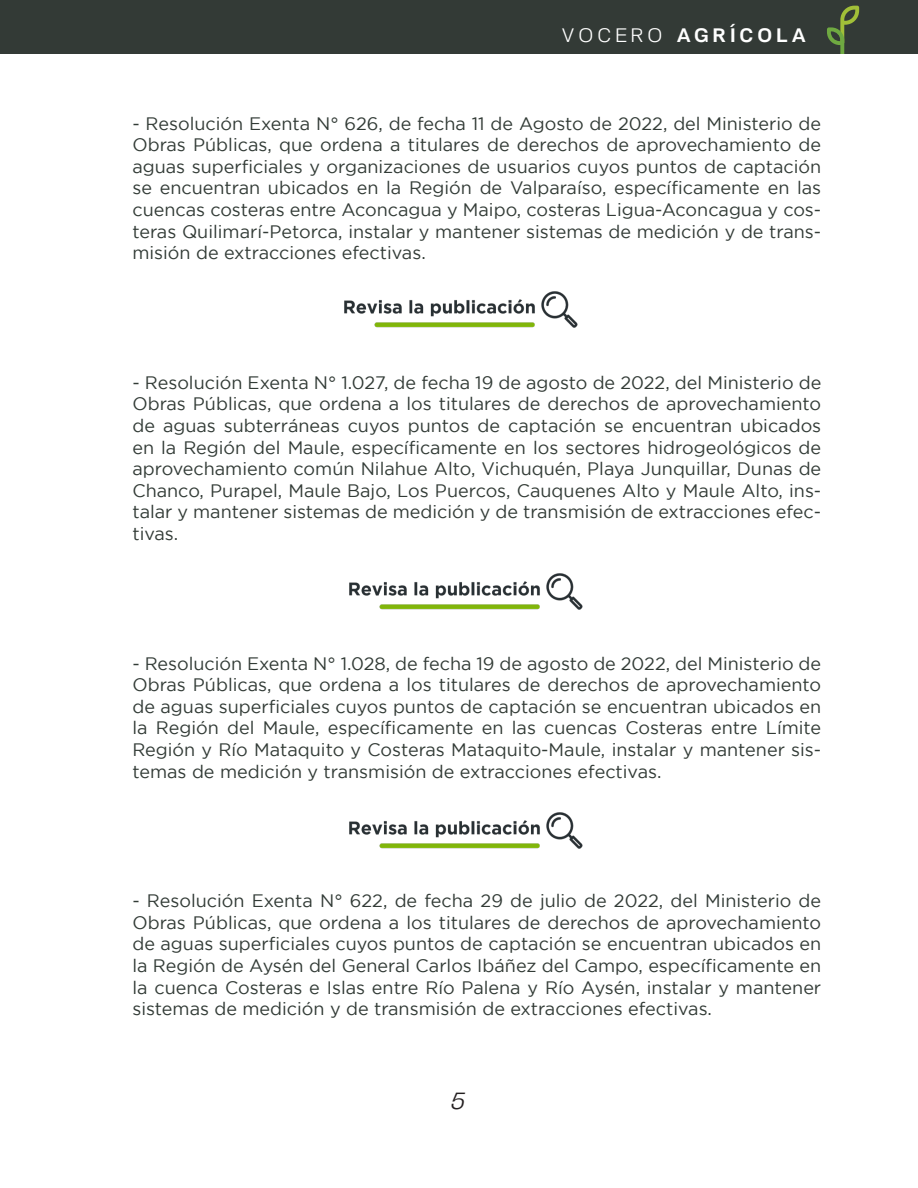
<style>
.page{position:relative;width:918px;height:1188px;background:#fff}
.page>*{position:absolute;margin:0;border:0;box-sizing:border-box;transform-origin:0 0}
.t1{font:italic 24px "Neo Gram";color:#231f20}
.t2{font:700 19.5px "Neo Gram";letter-spacing:.21em;color:#fff}
.t3{font:18px/21.6px "Gotham";color:#323b36;text-align:justify}
.s1{font-weight:400}
</style>
<div class="page">
<hr style="left:0;top:0;width:1px;height:54px;background:#333a36">
<div style="left:1px;top:0;width:917px;height:54px;background:#333a36"></div>
<svg style="left:827px;top:6px;width:32px;height:48px"></svg>
<img style="left:344px;top:291px;width:234px;height:37px">
<img style="left:349px;top:573px;width:234px;height:37px">
<img style="left:349px;top:812px;width:234px;height:37px">
<p class="t2" style="left:562px;top:20px;width:246px"><span class="s1">VOCERO</span> AGRÍCOLA</p>
<p class="t3" style="left:132px;top:112px;width:690px">- Resolución Exenta N° 626, de fecha 11 de Agosto de 2022, del Ministerio de Obras Públicas, que ordena a titulares de derechos de aprovechamiento de aguas superficiales y organizaciones de usuarios cuyos puntos de captación se encuentran ubicados en la Región de Valparaíso, específicamente en las cuencas costeras entre Aconcagua y Maipo, costeras Ligua-Aconcagua y cos&shy;teras Quilimarí-Petorca, instalar y mantener sistemas de medición y de trans&shy;misión de extracciones efectivas.</p>
<p class="t3" style="left:132px;top:371px;width:690px">- Resolución Exenta N° 1.027, de fecha 19 de agosto de 2022, del Ministerio de Obras Públicas, que ordena a los titulares de derechos de aprovechamiento de aguas subterráneas cuyos puntos de captación se encuentran ubicados en la Región del Maule, específicamente en los sectores hidrogeológicos de aprovechamiento común Nilahue Alto, Vichuquén, Playa Junquillar, Dunas de Chanco, Purapel, Maule Bajo, Los Puercos, Cauquenes Alto y Maule Alto, ins&shy;talar y mantener sistemas de medición y de transmisión de extracciones efec&shy;tivas.</p>
<p class="t3" style="left:132px;top:652px;width:690px">- Resolución Exenta N° 1.028, de fecha 19 de agosto de 2022, del Ministerio de Obras Públicas, que ordena a los titulares de derechos de aprovechamiento de aguas superficiales cuyos puntos de captación se encuentran ubicados en la Región del Maule, específicamente en las cuencas Costeras entre Límite Región y Río Mataquito y Costeras Mataquito-Maule, instalar y mantener sis&shy;temas de medición y transmisión de extracciones efectivas.</p>
<p class="t3" style="left:132px;top:890px;width:690px">- Resolución Exenta N° 622, de fecha 29 de julio de 2022, del Ministerio de Obras Públicas, que ordena a los titulares de derechos de aprovechamiento de aguas superficiales cuyos puntos de captación se encuentran ubicados en la Región de Aysén del General Carlos Ibáñez del Campo, específicamente en la cuenca Costeras e Islas entre Río Palena y Río Aysén, instalar y mantener sistemas de medición y de transmisión de extracciones efectivas.</p>
<p class="t1" style="left:449px;top:1084px;width:16px">5</p>
</div>
